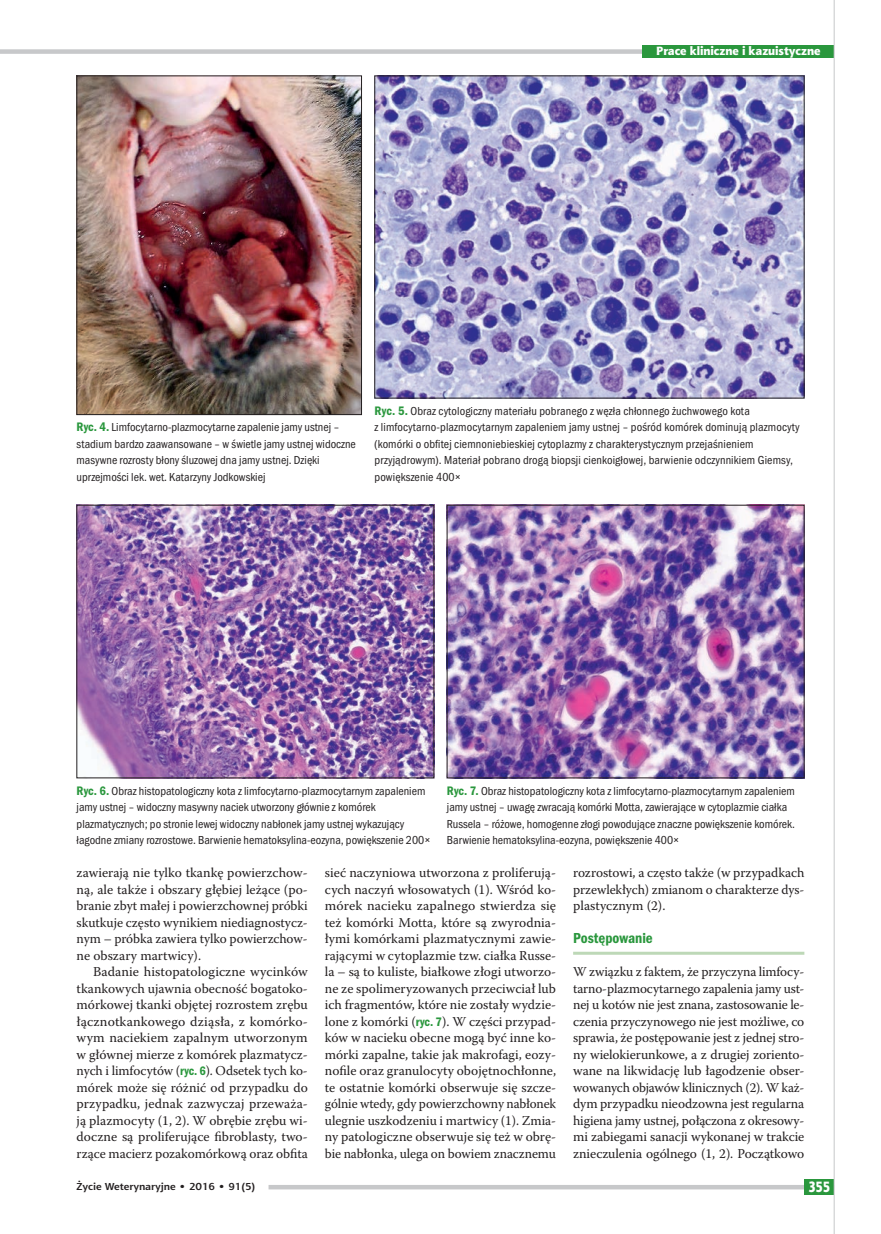
<style>
.page{position:relative;width:881px;height:1234px;background:#fff}
.page>*{position:absolute;margin:0;border:0;box-sizing:border-box;transform-origin:0 0}
.t1{font:15px "Franklin Got Itc TOT Dem Con";color:#2a973d}
.t2{font:15px "Aerton Cnd EFN Black";color:#fff}
.t3{font:13.5px/16.5px "Warnock Pro";letter-spacing:-.005em;color:#231f20;text-align:justify}
.t4{font:12px/16.5px "Franklin Got Itc TOT Boo Con";color:#231f20}
.t5{font:12px "Aerton EFN Black";color:#fff}
.t6{font:700 10.2px "Aerton EFN";color:#231f20;scale:1.11 1}
.s1{font-family:"Franklin Got Itc TOT Dem Con";font-size:12.75px;color:#2a973d}
</style>
<div class="page">
<hr style="left:573px;top:951px;width:231px;height:3px;background:#bdd8b7">
<img style="left:79px;top:507px;width:353px;height:269px">
<div style="left:77px;top:505px;width:357px;height:273px;border:1px solid #231f20"></div>
<img style="left:79px;top:78px;width:280px;height:335px">
<div style="left:77px;top:76px;width:284px;height:339px;border:1px solid #231f20"></div>
<img style="left:448px;top:507px;width:354px;height:269px">
<div style="left:446px;top:505px;width:358px;height:273px;border:1px solid #231f20"></div>
<img style="left:376px;top:78px;width:426px;height:318px">
<div style="left:0;top:49px;width:833px;height:5px;background:#c7c8ca"></div>
<div style="left:642px;top:45px;width:191px;height:13px;background:#2a973d"></div>
<div style="left:268px;top:1184px;width:565px;height:5px;background:#c7c8ca"></div>
<div style="left:804px;top:1178px;width:29px;height:15px;background:#2a973d"></div>
<hr style="left:833px;top:0;width:1px;height:1233px;background:#c7c8ca">
<p class="t5" style="left:656px;top:43px;width:166px">Prace kliniczne i kazuistyczne</p>
<p class="t4" style="left:77px;top:419px;width:281px"><span class="s1">Ryc. 4.</span> Limfocytarno-plazmocytarne zapalenie jamy ustnej – stadium bardzo zaawansowane – w świetle jamy ustnej widoczne masywne rozrosty błony śluzowej dna jamy ustnej. Dzięki uprzejmości lek. wet. Katarzyny Jodkowskiej</p>
<p class="t4" style="left:374px;top:402px;width:426px"><span class="s1">Ryc. 5.</span> Obraz cytologiczny materiału pobranego z węzła chłonnego żuchwowego kota<br>z limfocytarno-plazmocytarnym zapaleniem jamy ustnej – pośród komórek dominują plazmocyty (komórki o obfitej ciemnoniebieskiej cytoplazmy z charakterystycznym przejaśnieniem przyjądrowym). Materiał pobrano drogą biopsji cienkoigłowej, barwienie odczynnikiem Giemsy, powiększenie 400×</p>
<p class="t4" style="left:77px;top:782px;width:355px"><span class="s1">Ryc. 6.</span> Obraz histopatologiczny kota z limfocytarno-plazmocytarnym zapaleniem jamy ustnej – widoczny masywny naciek utworzony głównie z komórek plazmatycznych; po stronie lewej widoczny nabłonek jamy ustnej wykazujący łagodne zmiany rozrostowe. Barwienie hematoksylina-eozyna, powiększenie 200×</p>
<p class="t4" style="left:446px;top:782px;width:349px"><span class="s1">Ryc. 7.</span> Obraz histopatologiczny kota z limfocytarno-plazmocytarnym zapaleniem jamy ustnej – uwagę zwracają komórki Motta, zawierające w cytoplazmie ciałka Russela – różowe, homogenne złogi powodujące znaczne powiększenie komórek.<br>Barwienie hematoksylina-eozyna, powiększenie 400×</p>
<p class="t3" style="left:77px;top:864px;width:233px">zawierają nie tylko tkankę powierzchow&shy;ną, ale także i obszary głębiej leżące (po&shy;branie zbyt małej i powierzchownej próbki skutkuje często wynikiem niediagnostycz&shy;nym – próbka zawiera tylko powierzchow&shy;ne obszary martwicy).</p>
<p class="t3" style="left:77px;top:963px;width:233px;text-indent:16px">Badanie histopatologiczne wycinków tkankowych ujawnia obecność bogatoko&shy;mórkowej tkanki objętej rozrostem zrębu łącznotkankowego dziąsła, z komórko&shy;wym naciekiem zapalnym utworzonym w głównej mierze z komórek plazmatycz&shy;nych i limfocytów (<span class="s1">ryc. 6</span>). Odsetek tych ko&shy;mórek może się różnić od przypadku do przypadku, jednak zazwyczaj przeważa&shy;ją plazmocyty (1, 2). W obrębie zrębu wi&shy;doczne są proliferujące fibroblasty, two&shy;rzące macierz pozakomórkową oraz obfita</p>
<p class="t3" style="left:325px;top:864px;width:233px">sieć naczyniowa utworzona z proliferują&shy;cych naczyń włosowatych (1). Wśród ko&shy;mórek nacieku zapalnego stwierdza się też komórki Motta, które są zwyrodnia&shy;łymi komórkami plazmatycznymi zawie&shy;rającymi w cytoplazmie tzw. ciałka Russe&shy;la – są to kuliste, białkowe złogi utworzo&shy;ne ze spolimeryzowanych przeciwciał lub ich fragmentów, które nie zostały wydzie&shy;lone z komórki (<span class="s1">ryc. 7</span>). W części przypad&shy;ków w nacieku obecne mogą być inne ko&shy;mórki zapalne, takie jak makrofagi, eozy&shy;nofile oraz granulocyty obojętnochłonne, te ostatnie komórki obserwuje się szcze&shy;gólnie wtedy, gdy powierzchowny nabłonek ulegnie uszkodzeniu i martwicy (1). Zmia&shy;ny patologiczne obserwuje się też w obrę&shy;bie nabłonka, ulega on bowiem znacznemu</p>
<p class="t3" style="left:573px;top:864px;width:233px">rozrostowi, a często także (w przypadkach przewlekłych) zmianom o charakterze dys&shy;plastycznym (2).</p>
<p class="t1" style="left:573px;top:929px;width:81px">Postępowanie</p>
<p class="t3" style="left:573px;top:963px;width:233px">W związku z faktem, że przyczyna limfocy&shy;tarno-plazmocytarnego zapalenia jamy ust&shy;nej u kotów nie jest znana, zastosowanie le&shy;czenia przyczynowego nie jest możliwe, co sprawia, że postępowanie jest z jednej stro&shy;ny wielokierunkowe, a z drugiej zoriento&shy;wane na likwidację lub łagodzenie obser&shy;wowanych objawów klinicznych (2). W każ&shy;dym przypadku nieodzowna jest regularna higiena jamy ustnej, połączona z okresowy&shy;mi zabiegami sanacji wykonanej w trakcie znieczulenia ogólnego (1, 2). Początkowo</p>
<p class="t6" style="left:77px;top:1180px;width:162px">Życie Weterynaryjne • 2016 • 91(5)</p>
<p class="t2" style="left:808px;top:1177px;width:23px">355</p>
</div>
